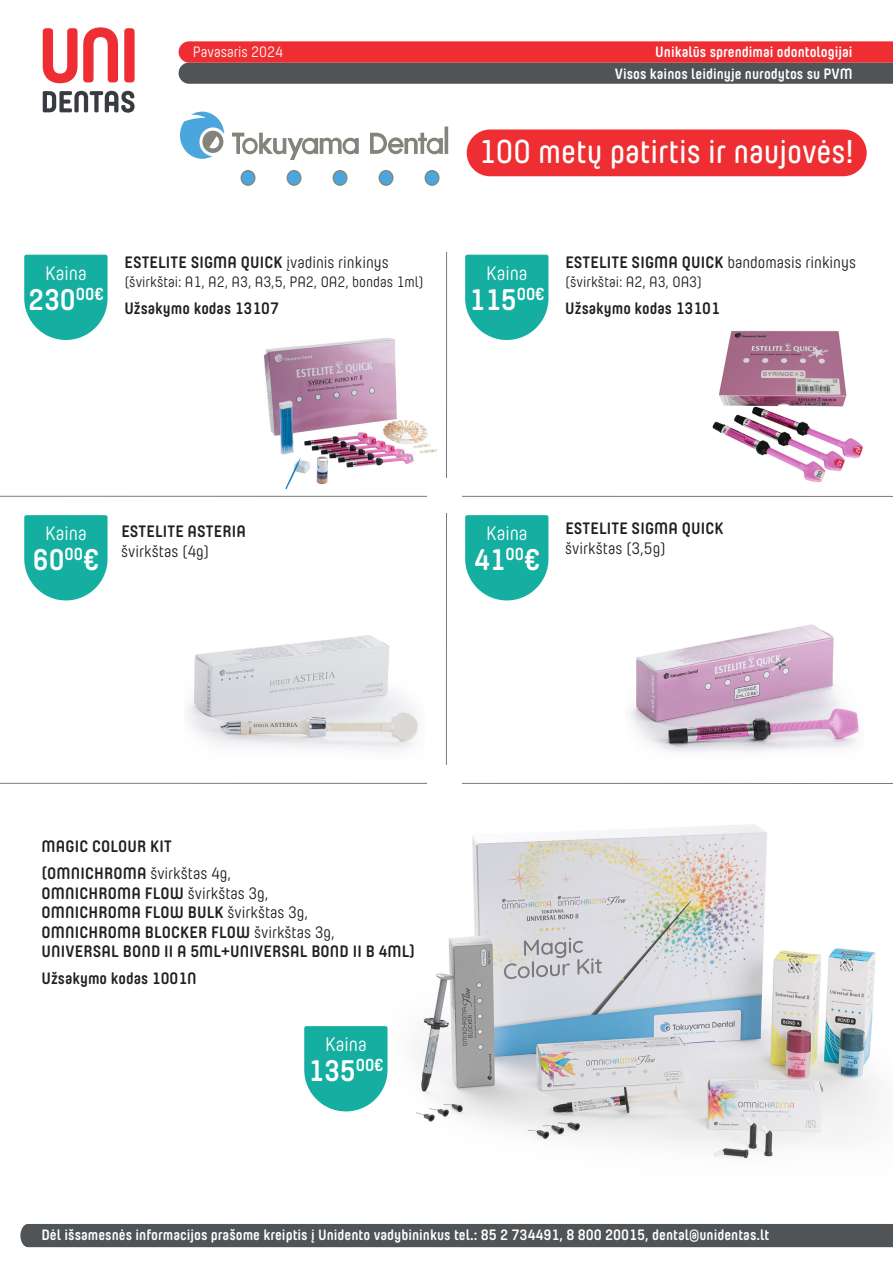
<style>
.page{position:relative;width:893px;height:1263px;background:#fff}
.page>*{position:absolute;margin:0;border:0;box-sizing:border-box;transform-origin:0 0}
.t1{font:600 33px "Yummo";color:#fff}
.t2{font:700 29.7px "Yummo";color:#fff}
.t3{font:19.5px "Yummo";color:#fff}
.t4{font:700 16.5px "Yummo";letter-spacing:.01em;color:#231f20}
.t5{font:16.5px "Yummo";color:#231f20}
.t6{font:700 15px "Yummo";color:#fff}
.t7{font:15px "Yummo";color:#231f20}
.t8{font:15px "Yummo";color:#fff}
.s1{font-weight:400}
.s2{font-weight:700}
</style>
<div class="page">
<svg style="left:179px;top:41px;width:714px;height:43px;background:#a14549"></svg>
<svg style="left:43px;top:27px;width:92px;height:56px"></svg>
<svg style="left:43px;top:91px;width:92px;height:22px"></svg>
<div style="left:20px;top:1224px;width:873px;height:23px;background:#505457"></div>
<div style="left:467px;top:129px;width:400px;height:47px;background:#ee2e33;border-radius:23px"></div>
<hr style="left:0;top:496px;width:893px;height:1px;background:#767b7f">
<hr style="left:446px;top:252px;width:1px;height:546px;background:#767b7f">
<svg style="left:241px;top:170px;width:14px;height:16px"></svg>
<svg style="left:287px;top:170px;width:14px;height:16px"></svg>
<svg style="left:333px;top:170px;width:14px;height:16px"></svg>
<svg style="left:379px;top:170px;width:14px;height:16px"></svg>
<svg style="left:425px;top:170px;width:14px;height:16px"></svg>
<div style="left:242px;top:171px;width:12px;height:14px;background:#4aa6dc;border-radius:50%"></div>
<div style="left:288px;top:171px;width:12px;height:14px;background:#4aa6dc;border-radius:50%"></div>
<div style="left:334px;top:171px;width:12px;height:14px;background:#4aa6dc;border-radius:50%"></div>
<div style="left:380px;top:171px;width:12px;height:14px;background:#4aa6dc;border-radius:50%"></div>
<div style="left:426px;top:171px;width:12px;height:14px;background:#4aa6dc;border-radius:50%"></div>
<svg style="left:232px;top:133px;width:127px;height:27px"></svg>
<svg style="left:370px;top:127px;width:78px;height:27px"></svg>
<svg style="left:180px;top:112px;width:44px;height:47px"></svg>
<div style="left:428px;top:478px;width:34px;height:34px;background:#fff"></div>
<img style="left:264px;top:338px;width:173px;height:151px">
<svg style="left:24px;top:255px;width:84px;height:85px;background:#2fb8ac"></svg>
<svg style="left:465px;top:255px;width:83px;height:85px;background:#2db7ab"></svg>
<hr style="left:0;top:783px;width:893px;height:1px;background:#767b7f">
<div style="left:428px;top:765px;width:34px;height:34px;background:#fff"></div>
<img style="left:630px;top:624px;width:229px;height:128px">
<img style="left:188px;top:635px;width:230px;height:115px">
<img style="left:415px;top:825px;width:464px;height:334px">
<svg style="left:304px;top:1026px;width:84px;height:85px;background:#2eb7ac"></svg>
<svg style="left:24px;top:515px;width:84px;height:85px;background:#2eb7ac"></svg>
<svg style="left:465px;top:515px;width:83px;height:85px;background:#2cb7ab"></svg>
<img style="left:712px;top:330px;width:151px;height:153px">
<p class="t8" style="left:193px;top:41px;width:92px">Pavasaris 2024</p>
<p class="t3" style="left:45px;top:259px;width:43px">Kaina</p>
<p class="t2" style="left:28px;top:272px;width:77px">230<sup>00€</sup></p>
<p class="t4" style="left:124px;top:247px;width:266px">ESTELITE SIGMA QUICK <span class="s1">įvadinis rinkinys</span></p>
<p class="t7" style="left:124px;top:271px;width:301px">(švirkštai: A1, A2, A3, A3,5, PA2, OA2, bondas 1ml)</p>
<p class="t4" style="left:124px;top:293px;width:156px">Užsakymo kodas 13107</p>
<p class="t6" style="left:655px;top:38px;width:199px">Unikalūs sprendimai odontologijai</p>
<p class="t6" style="left:615px;top:60px;width:239px">Visos kainos leidinyje nurodytos su PVM</p>
<p class="t1" style="left:478px;top:125px;width:377px">100 metų patirtis ir naujovės!</p>
<p class="t3" style="left:486px;top:259px;width:43px">Kaina</p>
<p class="t2" style="left:469px;top:272px;width:77px">115<sup>00€</sup></p>
<p class="t4" style="left:565px;top:247px;width:292px">ESTELITE SIGMA QUICK <span class="s1">bandomasis rinkinys</span></p>
<p class="t7" style="left:565px;top:271px;width:138px">(švirkštai: A2, A3, OA3)</p>
<p class="t4" style="left:565px;top:293px;width:156px">Užsakymo kodas 13101</p>
<p class="t3" style="left:45px;top:520px;width:43px">Kaina</p>
<p class="t2" style="left:33px;top:533px;width:68px">60<sup>00</sup>€</p>
<p class="t4" style="left:121px;top:516px;width:126px">ESTELITE ASTERIA</p>
<p class="t5" style="left:121px;top:539px;width:89px">švirkštas (4g)</p>
<p class="t3" style="left:486px;top:520px;width:43px">Kaina</p>
<p class="t2" style="left:474px;top:533px;width:68px">41<sup>00</sup>€</p>
<p class="t4" style="left:565px;top:513px;width:160px">ESTELITE SIGMA QUICK</p>
<p class="t5" style="left:565px;top:536px;width:102px">švirkštas (3,5g)</p>
<p class="t4" style="left:42px;top:831px;width:132px">MAGIC COLOUR KIT</p>
<p class="t5" style="left:42px;top:862px;width:191px"><span class="s2">(OMNICHROMA</span> švirkštas 4g,</p>
<p class="t4" style="left:42px;top:878px;width:229px">OMNICHROMA FLOW <span class="s1">švirkštas 3g,</span></p>
<p class="t4" style="left:42px;top:897px;width:268px">OMNICHROMA FLOW BULK <span class="s1">švirkštas 3g,</span></p>
<p class="t4" style="left:42px;top:917px;width:295px">OMNICHROMA BLOCKER FLOW <span class="s1">švirkštas 3g,</span></p>
<p class="t4" style="left:42px;top:936px;width:375px">UNIVERSAL BOND II A 5ML+UNIVERSAL BOND II B 4ML)</p>
<p class="t4" style="left:42px;top:963px;width:157px">Užsakymo kodas 1001N</p>
<p class="t3" style="left:325px;top:1031px;width:43px">Kaina</p>
<p class="t2" style="left:308px;top:1044px;width:77px">135<sup>00€</sup></p>
<p class="t6" style="left:42px;top:1221px;width:729px">Dėl išsamesnės informacijos prašome kreiptis į Unidento vadybininkus tel.: 85 2 734491, 8 800 20015, dental@unidentas.lt</p>
</div>
